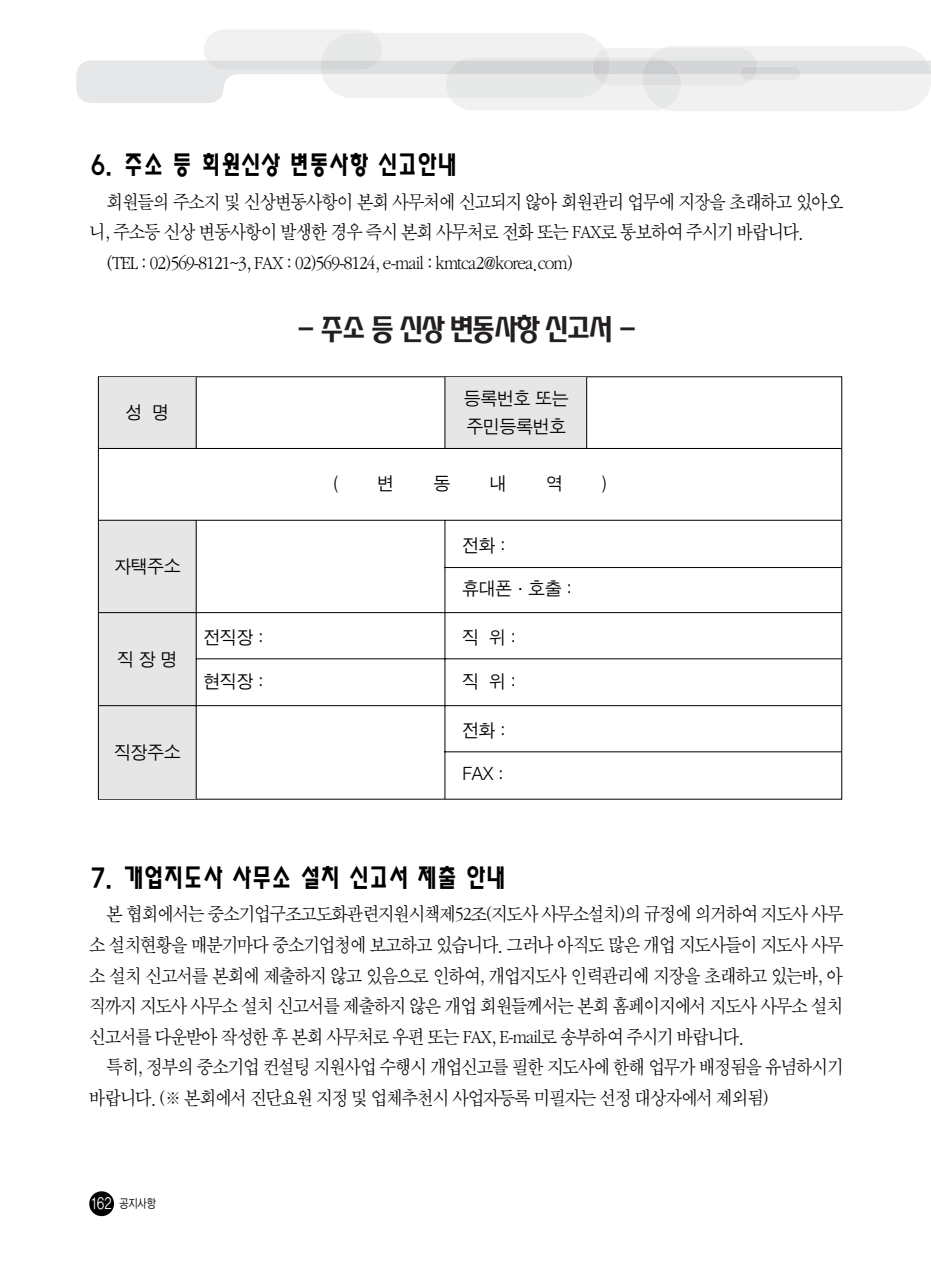
<style>
.page{position:relative;width:931px;height:1280px;background:#fff}
.page>*{position:absolute;margin:0;border:0;box-sizing:border-box;transform-origin:0 0}
.t1{font:700 31.5px "HY Supun G";letter-spacing:-.065em;color:#231f20;scale:.75 1}
.t2{font:24.5px "Yhead M";letter-spacing:-.1em;color:#000;scale:.9 1}
.t3{font:20.12px/30.6px "Sand Sm";letter-spacing:-.045em;color:#000;text-align:justify;scale:.9 1}
.t4{font:18.38px/28px "Sand Jg";color:#000}
.t5{font:12.25px "YGO12";color:#000;scale:.8 1}
.s1{font-size:15.75px;color:#fff}
</style>
<div class="page">
<svg style="left:76px;top:30px;width:855px;height:81px"></svg>
<div style="left:89px;top:1191px;width:25px;height:24px;background:#000;border-radius:50%"></div>
<div style="left:99px;top:377px;width:97px;height:71px;background:#e6e6e6"></div>
<div style="left:99px;top:520px;width:97px;height:92px;background:#e6e6e6"></div>
<div style="left:99px;top:613px;width:97px;height:92px;background:#e6e6e6"></div>
<div style="left:99px;top:706px;width:97px;height:92px;background:#e6e6e6"></div>
<div style="left:446px;top:377px;width:141px;height:71px;background:#e6e6e6"></div>
<hr style="left:196px;top:377px;width:1px;height:71px;background:#000">
<hr style="left:196px;top:520px;width:1px;height:278px;background:#000">
<hr style="left:445px;top:377px;width:1px;height:71px;background:#000">
<hr style="left:445px;top:520px;width:1px;height:278px;background:#000">
<hr style="left:586px;top:377px;width:1px;height:71px;background:#000">
<hr style="left:99px;top:448px;width:743px;height:1px;background:#000">
<hr style="left:444px;top:567px;width:398px;height:1px;background:#000">
<hr style="left:444px;top:751px;width:398px;height:1px;background:#000">
<hr style="left:99px;top:612px;width:743px;height:1px;background:#000">
<hr style="left:196px;top:658px;width:646px;height:1px;background:#000">
<hr style="left:99px;top:705px;width:743px;height:1px;background:#000">
<hr style="left:99px;top:520px;width:743px;height:1px;background:#000">
<p class="t2" style="left:89px;top:154px;width:411px">6. 주소 등 회원신상 변동사항 신고안내</p>
<p class="t3" style="left:107px;top:188px;width:820px">회원들의 주소지 및 신상변동사항이 본회 사무처에 신고되지 않아 회원관리 업무에 지장을 초래하고 있아오</p>
<p class="t3" style="left:89px;top:218px;width:796px">니, 주소등 신상 변동사항이 발생한 경우 즉시 본회 사무처로 전화 또는 FAX로 통보하여 주시기 바랍니다.</p>
<p class="t3" style="left:107px;top:249px;width:520px">(TEL : 02)569-8121~3, FAX : 02)569-8124, e-mail : kmtca2@korea.com)</p>
<p class="t4" style="left:126px;top:399px;width:45px">성 명</p>
<p class="t4" style="left:114px;top:553px;width:68px">자택주소</p>
<p class="t4" style="left:118px;top:646px;width:61px">직장명</p>
<p class="t4" style="left:114px;top:739px;width:68px">직장주소</p>
<p class="t4" style="left:204px;top:624px;width:61px">전직장 :</p>
<p class="t4" style="left:204px;top:668px;width:61px">현직장 :</p>
<h1 class="t1" style="left:296px;top:317px;width:456px">- 주소 등 신상 변동사항 신고서 -</h1>
<p class="t4" style="left:464px;top:386px;width:106px">등록번호 또는 주민등록번호</p>
<p class="t4" style="left:334px;top:471px;width:6px">(</p>
<p class="t4" style="left:378px;top:471px;width:18px">변</p>
<p class="t4" style="left:434px;top:471px;width:18px">동</p>
<p class="t4" style="left:490px;top:471px;width:18px">내</p>
<p class="t4" style="left:546px;top:471px;width:18px">역</p>
<p class="t4" style="left:602px;top:471px;width:6px">)</p>
<p class="t4" style="left:462px;top:532px;width:45px">전화 :</p>
<p class="t4" style="left:462px;top:576px;width:111px">휴대폰·호출 :</p>
<p class="t4" style="left:462px;top:624px;width:55px">직 위:</p>
<p class="t4" style="left:462px;top:668px;width:55px">직 위:</p>
<p class="t4" style="left:462px;top:717px;width:45px">전화 :</p>
<p class="t4" style="left:462px;top:761px;width:43px">FAX :</p>
<p class="t2" style="left:89px;top:866px;width:465px">7. 개업지도사 사무소 설치 신고서 제출 안내</p>
<p class="t3" style="left:89px;top:900px;width:839px;text-indent:17px">본 협회에서는 중소기업구조고도화관련지원시책제52조(지도사 사무소설치)의 규정에 의거하여 지도사 사무 소 설치현황을 매분기마다 중소기업청에 보고하고 있습니다. 그러나 아직도 많은 개업 지도사들이 지도사 사무 소 설치 신고서를 본회에 제출하지 않고 있음으로 인하여, 개업지도사 인력관리에 지장을 초래하고 있는바, 아 직까지 지도사 사무소 설치 신고서를 제출하지 않은 개업 회원들께서는 본회 홈페이지에서 지도사 사무소 설치 신고서를 다운받아 작성한 후 본회 사무처로 우편 또는 FAX, E-mail로 송부하여 주시기 바랍니다.</p>
<p class="t3" style="left:89px;top:1053px;width:839px;text-indent:17px">특히, 정부의 중소기업 컨설팅 지원사업 수행시 개업신고를 필한 지도사에 한해 업무가 배정됨을 유념하시기 바랍니다. (※ 본회에서 진단요원 지정 및 업체추천시 사업자등록 미필자는 선정 대상자에서 제외됨)</p>
<p class="t5" style="left:91px;top:1197px;width:83px"><span class="s1">162</span> 공지사항</p>
</div>
